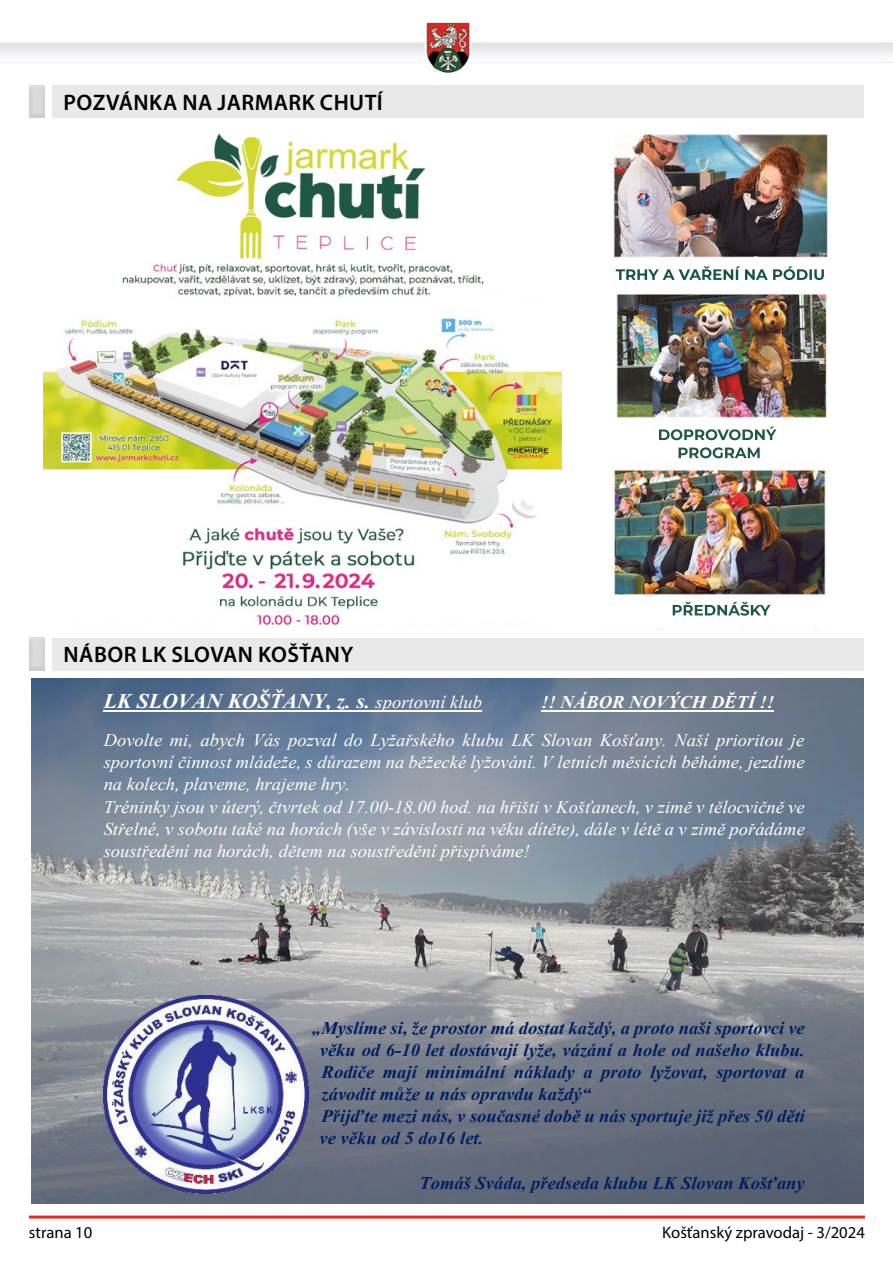
<style>
.page{position:relative;width:893px;height:1263px;background:#fff}
.page>*{position:absolute;margin:0;border:0;box-sizing:border-box;transform-origin:0 0}
.t1{font:600 22.5px "Myriad Pro";letter-spacing:.02em;color:#000}
.t2{font:italic 700 20.85px "Times New Roman";color:#fff;scale:1.04 1}
.t3{font:italic 17.85px/22px "Times New Roman";color:#fff;scale:1.04 1}
.t4{font:italic 700 17.85px/22.2px "Times New Roman";color:#002060;scale:1.04 1}
.t5{font:italic 700 17.85px "Times New Roman";color:#fff;scale:1.04 1}
.t6{font:16.65px "Myriad Pro";color:#000}
.s1{font-weight:400;font-size:17.85px}
</style>
<div class="page">
<img style="left:0;top:22px;width:893px;height:1197px">
<hr style="left:29px;top:1215px;width:836px;height:3px;background:#e5271e">
<div style="left:52px;top:638px;width:811px;height:32px;background:#e9e9e9"></div>
<img style="left:30px;top:638px;width:15px;height:32px">
<img style="left:31px;top:679px;width:832px;height:524px">
<hr style="left:104px;top:711px;width:378px;height:1px;background:#fff">
<hr style="left:541px;top:710px;width:233px;height:2px;background:#fff">
<img style="left:104px;top:996px;width:205px;height:197px">
<div style="left:52px;top:85px;width:811px;height:32px;background:#e9e9e9"></div>
<img style="left:30px;top:85px;width:15px;height:32px">
<img style="left:44px;top:125px;width:518px;height:503px">
<img style="left:600px;top:125px;width:231px;height:504px">
<img style="left:211px;top:358px;width:47px;height:25px">
<p class="t1" style="left:64px;top:88px;width:321px">POZVÁNKA NA JARMARK CHUTÍ</p>
<p class="t1" style="left:64px;top:641px;width:291px">NÁBOR LK SLOVAN KOŠŤANY</p>
<p class="t2" style="left:104px;top:687px;width:365px">LK SLOVAN KOŠŤANY, z. s. <span class="s1">sportovní klub</span></p>
<p class="t5" style="left:541px;top:690px;width:225px">!! NÁBOR NOVÝCH DĚTÍ !!</p>
<p class="t3" style="left:104px;top:729px;width:676px">Dovolte mi, abych Vás pozval do Lyžařského klubu LK Slovan Košťany. Naší prioritou je sportovní činnost mládeže, s důrazem na běžecké lyžování. V letních měsících běháme, jezdíme na kolech, plaveme, hrajeme hry.<br>Tréninky jsou v úterý, čtvrtek od 17.00-18.00 hod. na hřišti v Košťanech, v zimě v tělocvičně ve Střelné, v sobotu také na horách (vše v závislosti na věku dítěte), dále v létě a v zimě pořádáme soustředění na horách, dětem na soustředění přispíváme!</p>
<p class="t4" style="left:320px;top:1016px;width:468px;text-indent:-7px">„Myslíme si, že prostor má dostat každý, a proto naši sportovci ve věku od 6-10 let dostávají lyže, vázání a hole od našeho klubu.<br>Rodiče mají minimální náklady a proto lyžovat, sportovat a závodit může u nás opravdu každý“<br>Přijďte mezi nás, v současné době u nás sportuje již přes 50 dětí ve věku od 5 do16 let.</p>
<p class="t4" style="left:419px;top:1171px;width:372px">Tomáš Sváda, předseda klubu LK Slovan Košťany</p>
<p class="t6" style="left:29px;top:1222px;width:65px">strana 10</p>
<p class="t6" style="left:662px;top:1222px;width:204px">Košťanský zpravodaj - 3/2024</p>
</div>
